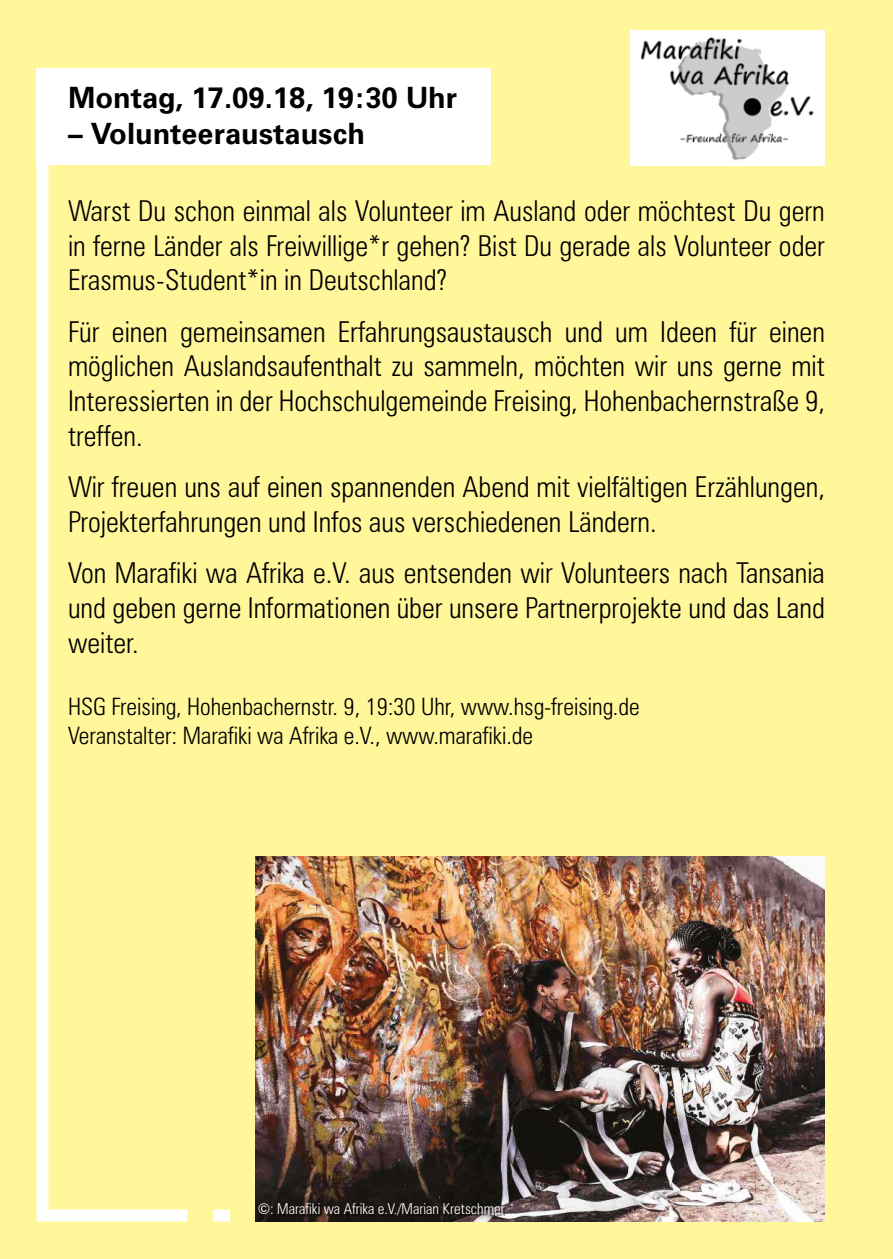
<style>
.page{position:relative;width:893px;height:1259px;background:#fff79a}
.page>*{position:absolute;margin:0;border:0;box-sizing:border-box;transform-origin:0 0}
.t1{font:700 29.4px "Zurich BT";color:#000}
.t2{font:300 condensed 28.8px/34.5px "Zurich BT";color:#000;text-align:justify}
.t3{font:300 condensed 24px/28.8px "Zurich BT";color:#000}
.t4{font:300 condensed 15px "Zurich BT";color:#fff}
.s1{font-weight:400;font-stretch:normal}
</style>
<div class="page">
<div style="left:37px;top:68px;width:454px;height:97px;background:#fff"></div>
<svg style="left:36px;top:114px;width:152px;height:1108px"></svg>
<div style="left:213px;top:1209px;width:17px;height:12px;background:#fff"></div>
<img style="left:256px;top:856px;width:569px;height:365px">
<div style="left:259px;top:1203px;width:247px;height:13px;background:#000;opacity:.7"></div>
<img style="left:630px;top:31px;width:195px;height:134px">
<p class="t1" style="left:68px;top:80px;width:390px">Montag, 17.09.18, 19:30 Uhr</p>
<p class="t1" style="left:68px;top:116px;width:298px">– Volunteeraustausch</p>
<p class="t2" style="left:68px;top:193px;width:758px">Warst Du schon einmal als Volunteer im Ausland oder möchtest Du gern in ferne Länder als Freiwillige*r gehen? Bist Du gerade als Volunteer oder Erasmus-Student*in in Deutschland?</p>
<p class="t2" style="left:68px;top:314px;width:758px">Für einen gemeinsamen Erfahrungsaustausch und um Ideen für einen möglichen Auslandsaufenthalt zu sammeln, möchten wir uns gerne mit Interessierten in der Hochschulgemeinde Freising, Hohenbachernstraße 9, treffen.</p>
<p class="t2" style="left:68px;top:469px;width:758px">Wir freuen uns auf einen spannenden Abend mit vielfältigen Erzählungen,<br>Projekterfahrungen und Infos aus verschiedenen Ländern.</p>
<p class="t2" style="left:68px;top:555px;width:758px">Von Marafiki wa Afrika e.V. aus entsenden wir Volunteers nach Tansania und geben gerne Informationen über unsere Partnerprojekte und das Land weiter.</p>
<p class="t3" style="left:68px;top:692px;width:573px">HSG Freising, Hohenbachernstr. 9, 19:30 Uhr, www.hsg-freising.de<br>Veranstalter: Marafiki wa Afrika e.V., www.marafiki.de</p>
<p class="t4" style="left:258px;top:1199px;width:249px"><span class="s1">©</span>: Marafiki wa Afrika e.V./Marian Kretschmer</p>
</div>
